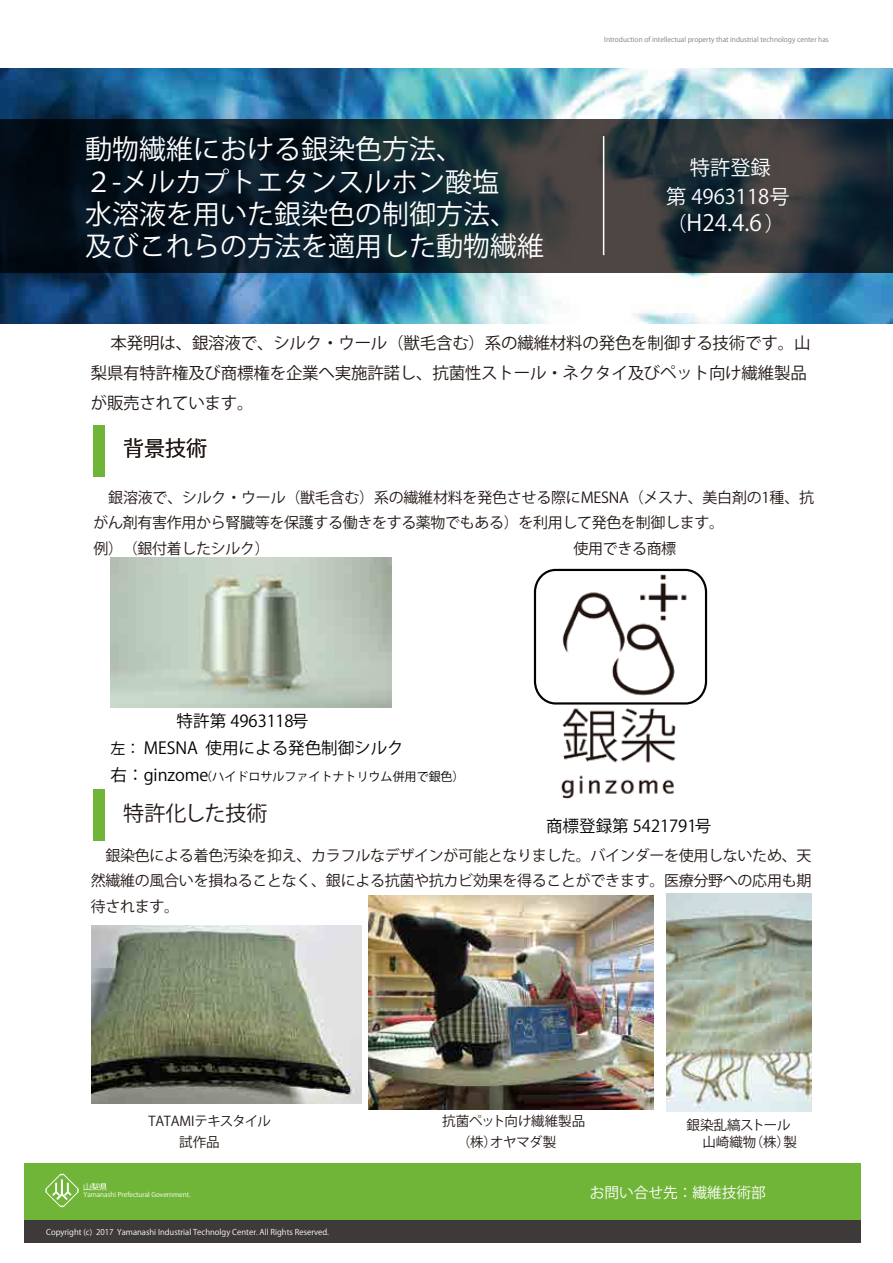
<style>
.page{position:relative;width:893px;height:1263px;background:#fff}
.page>*{position:absolute;margin:0;border:0;box-sizing:border-box;transform-origin:0 0}
.t1{font:27px/32.4px "Koz Go Pr 6 N";color:#fff}
.t2{font:22.5px "Koz Go Pr 6 N";color:#fff}
.t3{font:21px "Koz Go Pr 6 N";color:#221815}
.t4{font:20.25px/28.5px "Koz Go Pr 6 N";color:#fff;text-align:center}
.t5{font:16.5px/30px "Koz Go Pr 6 N";letter-spacing:-.015em;color:#221815}
.t6{font:16.5px/27px "Koz Go Pr 6 N";color:#040000}
.t7{font:15px/25.5px "Koz Go Pr 6 N";letter-spacing:-.02em;color:#221815;text-align:justify}
.t8{font:14.7px "Koz Go Pr 6 N";color:#fff}
.t9{font:13.5px/21px "Koz Go Pr 6 N";letter-spacing:-.02em;color:#221815}
.t10{font:13.5px/17.7px "Koz Go Pr 6 N";color:#221815}
.t11{font:12px "Koz Go Pr 6 N";color:#040000}
.t12{font:7.95px "Koz Go Pr 6 N";color:#fff}
.t13{font:6.9px "Koz Go Pr 6 N";color:#7d7d7d}
.t14{font:6.6px "Koz Go Pr 6 N";color:#fff}
.s1{font-size:20.25px}
.s2{font-size:15px}
.s3{font-size:16.5px}
</style>
<div class="page">
<img style="left:0;top:68px;width:893px;height:255px">
<div style="left:24px;top:1217px;width:836px;height:25px;background:#3e3a39"></div>
<div style="left:24px;top:1162px;width:836px;height:57px;background:#70b538"></div>
<svg style="left:45px;top:1173px;width:62px;height:34px"></svg>
<svg style="left:0;top:119px;width:893px;height:153px;background:#1a252d"></svg>
<hr style="left:603px;top:136px;width:1px;height:119px;background:#fff">
<div style="left:94px;top:425px;width:11px;height:51px;background:#70b538"></div>
<div style="left:94px;top:790px;width:11px;height:51px;background:#70b538"></div>
<img style="left:533px;top:568px;width:175px;height:231px">
<div style="left:534px;top:569px;width:173px;height:135px;border:2px solid #040000;border-radius:21px"></div>
<img style="left:368px;top:895px;width:285px;height:214px">
<img style="left:91px;top:925px;width:271px;height:179px">
<img style="left:666px;top:893px;width:145px;height:218px">
<img style="left:111px;top:557px;width:280px;height:151px">
<h1 class="t1" style="left:85px;top:134px;width:460px">動物繊維における銀染色方法、<br>２-メルカプトエタンスルホン酸塩<br>水溶液を用いた銀染色の制御方法、及びこれらの方法を適用した動物繊維</h1>
<p class="t13" style="left:604px;top:35px;width:226px">Introduction of intellectual property that industrial technology center has</p>
<h3 class="t4" style="left:666px;top:154px;width:125px">特許登録<br>第 4963118号</h3>
<h2 class="t2" style="left:666px;top:211px;width:120px"><span class="s1">（</span>H24.4.6<span class="s1">）</span></h2>
<p class="t5" style="left:91px;top:328px;width:721px">　本発明は、銀溶液で、シルク・ウール（獣毛含む）系の繊維材料の発色を制御する技術です。山梨県有特許権及び商標権を企業へ実施許諾し、抗菌性ストール・ネクタイ及びペット向け繊維製品が販売されています。</p>
<h3 class="t3" style="left:123px;top:437px;width:85px">背景技術</h3>
<p class="t7" style="left:94px;top:485px;width:722px;text-align:left">　銀溶液で、シルク・ウール（獣毛含む）系の繊維材料を発色させる際にMESNA（メスナ、美白剤の1種、抗がん剤有害作用から腎臓等を保護する働きをする薬物でもある）を利用して発色を制御します。<br>例）（銀付着したシルク）</p>
<p class="t6" style="left:111px;top:708px;width:295px;text-indent:66px">特許第 4963118号<br><span class="s2">左：</span> MESNA 使用による発色制御シルク</p>
<p class="t11" style="left:111px;top:770px;width:356px"><span class="s3">右：ginzome</span>（ハイドロサルファイトナトリウム併用で銀色）</p>
<h3 class="t3" style="left:123px;top:801px;width:146px">特許化した技術</h3>
<p class="t6" style="left:546px;top:813px;width:167px">商標登録第 5421791号</p>
<p class="t7" style="left:91px;top:843px;width:722px">　銀染色による着色汚染を抑え、カラフルなデザインが可能となりました。バインダーを使用しないため、天然繊維の風合いを損ねることなく、銀による抗菌や抗カビ効果を得ることができます。医療分野への応用も期待されます。</p>
<p class="t9" style="left:179px;top:1111px;width:93px;text-indent:-31px">TATAMIテキスタイル試作品</p>
<p class="t9" style="left:457px;top:1111px;width:130px;text-indent:-15px">抗菌ペット向け繊維製品（株）オヤマダ製</p>
<p class="t10" style="left:702px;top:1116px;width:96px;text-indent:-16px">銀染乱縞ストール山崎織物（株）製</p>
<p class="t14" style="left:84px;top:1191px;width:109px">Yamanashi Prefectural Government.</p>
<p class="t8" style="left:590px;top:1184px;width:178px">お問い合せ先： 繊維技術部</p>
<p class="t12" style="left:46px;top:1227px;width:284px">Copyright (c) 2017 Yamanashi Industrial Technolgy Center. All Rights Reserved.</p>
</div>
